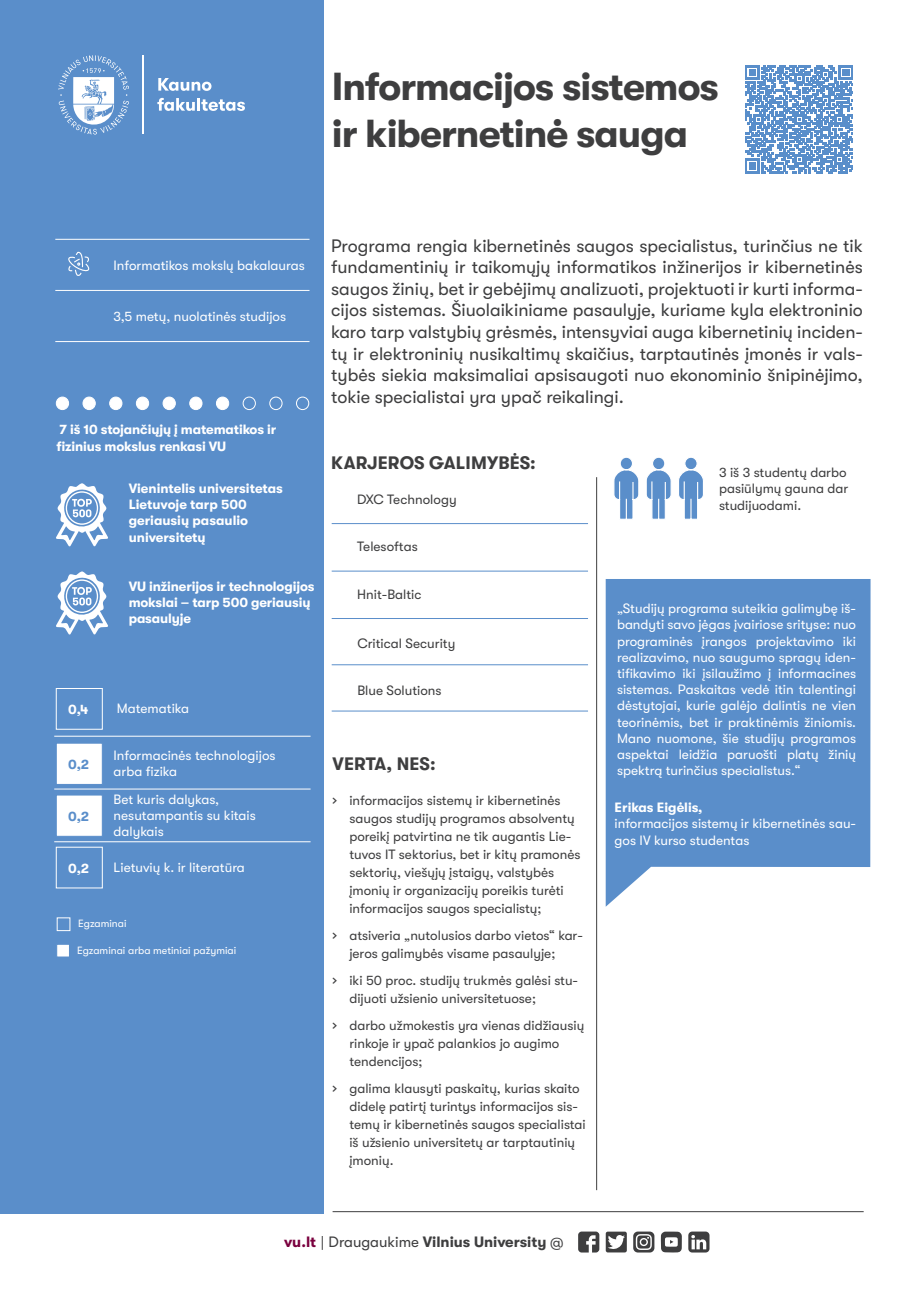
<style>
.page{position:relative;width:919px;height:1289px;background:#fff}
.page>*{position:absolute;margin:0;border:0;box-sizing:border-box;transform-origin:0 0}
.t1{font:700 39px/46.8px "GT Walsheim";letter-spacing:-.025em;color:#3e3e3f}
.t2{font:18px/21.6px "GT Walsheim";color:#3e3e3f;text-align:justify}
.t3{font:700 18px "GT Walsheim";letter-spacing:.01em;color:#3e3e3f}
.t4{font:700 15px "GT Walsheim";color:#3e3e3f}
.t5{font:13.5px/18px "GT Walsheim";color:#3e3e3f}
.t6{font:13.5px/16.2px "GT Walsheim";color:#fff}
.t7{font:700 13.5px/16.2px "GT Walsheim";letter-spacing:-.01em;color:#fff}
.t8{font:700 13.5px "GT Walsheim";color:#5a8eca}
.t9{font:10.5px "GT Walsheim";color:#fff}
.s1{font-size:16.5px}
.s2{color:#7a003e}
.s3{font-weight:400}
</style>
<div class="page">
<div style="left:0;top:0;width:324px;height:1212px;background:#5a8eca"></div>
<hr style="left:332px;top:1211px;width:531px;height:1px;background:#3e3e3f">
<hr style="left:55px;top:290px;width:254px;height:1px;background:#fff">
<hr style="left:55px;top:239px;width:254px;height:1px;background:#fff">
<hr style="left:55px;top:341px;width:254px;height:1px;background:#fff">
<svg style="left:633px;top:1231px;width:21px;height:21px"></svg>
<svg style="left:578px;top:1231px;width:21px;height:21px"></svg>
<svg style="left:688px;top:1231px;width:21px;height:21px"></svg>
<svg style="left:660px;top:1231px;width:21px;height:21px"></svg>
<svg style="left:605px;top:1231px;width:21px;height:21px"></svg>
<svg style="left:68px;top:251px;width:22px;height:25px"></svg>
<svg style="left:158px;top:78px;width:53px;height:13px"></svg>
<svg style="left:157px;top:98px;width:88px;height:13px"></svg>
<svg style="left:58px;top:55px;width:71px;height:80px"></svg>
<hr style="left:143px;top:55px;width:1px;height:79px;background:#fff">
<hr style="left:331px;top:523px;width:257px;height:1px;background:#5a8eca">
<hr style="left:331px;top:570px;width:257px;height:1px;background:#5a8eca">
<hr style="left:331px;top:618px;width:257px;height:1px;background:#5a8eca">
<hr style="left:331px;top:664px;width:257px;height:1px;background:#5a8eca">
<hr style="left:331px;top:710px;width:257px;height:1px;background:#5a8eca">
<svg style="left:614px;top:457px;width:89px;height:62px"></svg>
<svg style="left:605px;top:579px;width:265px;height:327px;background:#6c9acf"></svg>
<hr style="left:54px;top:735px;width:256px;height:1px;background:#fff">
<hr style="left:54px;top:788px;width:256px;height:1px;background:#fff">
<hr style="left:54px;top:841px;width:256px;height:1px;background:#fff">
<div style="left:56px;top:688px;width:47px;height:41px;background:#5a8eca;border:1px solid #fff"></div>
<div style="left:56px;top:943px;width:14px;height:14px;background:#fff;border:1px solid #5a8eca"></div>
<div style="left:57px;top:917px;width:13px;height:14px;background:#5a8eca;border:1px solid #fff"></div>
<div style="left:56px;top:846px;width:47px;height:42px;background:#5a8eca;border:1px solid #fff"></div>
<div style="left:56px;top:742px;width:47px;height:42px;background:#fff;border:1px solid #5a8eca"></div>
<div style="left:56px;top:794px;width:47px;height:42px;background:#fff;border:1px solid #5a8eca"></div>
<svg style="left:56px;top:483px;width:52px;height:63px"></svg>
<div style="left:56px;top:397px;width:13px;height:13px;background:#fff;border:1px solid #fff;border-radius:50%"></div>
<div style="left:83px;top:397px;width:13px;height:13px;background:#fff;border:1px solid #fff;border-radius:50%"></div>
<div style="left:109px;top:397px;width:13px;height:13px;background:#fff;border:1px solid #fff;border-radius:50%"></div>
<div style="left:136px;top:397px;width:13px;height:13px;background:#fff;border:1px solid #fff;border-radius:50%"></div>
<div style="left:163px;top:397px;width:13px;height:13px;background:#fff;border:1px solid #fff;border-radius:50%"></div>
<div style="left:189px;top:397px;width:13px;height:13px;background:#fff;border:1px solid #fff;border-radius:50%"></div>
<div style="left:216px;top:397px;width:13px;height:13px;background:#fff;border:1px solid #fff;border-radius:50%"></div>
<div style="left:243px;top:397px;width:13px;height:13px;border:1px solid #fff;border-radius:50%"></div>
<div style="left:269px;top:397px;width:13px;height:13px;border:1px solid #fff;border-radius:50%"></div>
<div style="left:296px;top:397px;width:13px;height:13px;border:1px solid #fff;border-radius:50%"></div>
<svg style="left:56px;top:571px;width:52px;height:64px"></svg>
<svg style="left:745px;top:65px;width:108px;height:108px"></svg>
<hr style="left:596px;top:477px;width:1px;height:713px;background:#3e3e3f">
<h1 class="t1" style="left:332px;top:63px;width:389px">Informacijos sistemos ir kibernetinė sauga</h1>
<p class="t6" style="left:114px;top:257px;width:193px">Informatikos mokslų bakalauras</p>
<p class="t6" style="left:114px;top:308px;width:174px">3,5 metų, nuolatinės studijos</p>
<p class="t7" style="left:56px;top:422px;width:221px">7 iš 10 stojančiųjų į matematikos ir fizinius mokslus renkasi VU</p>
<p class="t7" style="left:129px;top:480px;width:156px">Vienintelis universitetas<br>Lietuvoje tarp 500 geriausių pasaulio universitetų</p>
<p class="t7" style="left:129px;top:578px;width:187px">VU inžinerijos ir technologijos mokslai – tarp 500 geriausių pasaulyje</p>
<p class="t7" style="left:68px;top:701px;width:22px">0,4</p>
<p class="t6" style="left:117px;top:700px;width:74px">Matematika</p>
<p class="t8" style="left:68px;top:757px;width:22px">0,2</p>
<p class="t6" style="left:114px;top:747px;width:163px">Informacinės technologijos arba fizika</p>
<p class="t8" style="left:68px;top:808px;width:22px">0,2</p>
<p class="t6" style="left:114px;top:791px;width:144px">Bet kuris dalykas, nesutampantis su kitais dalykais</p>
<p class="t7" style="left:68px;top:860px;width:22px">0,2</p>
<p class="t6" style="left:114px;top:859px;width:133px">Lietuvių k. ir literatūra</p>
<p class="t9" style="left:78px;top:917px;width:50px">Egzaminai</p>
<p class="t9" style="left:77px;top:944px;width:161px">Egzaminai arba metiniai pažymiai</p>
<p class="t2" style="left:331px;top:235px;width:533px">Programa rengia kibernetinės saugos specialistus, turinčius ne tik fundamentinių ir taikomųjų informatikos inžinerijos ir kibernetinės saugos žinių, bet ir gebėjimų analizuoti, projektuoti ir kurti informa&shy;cijos sistemas. Šiuolaikiniame pasaulyje, kuriame kyla elektroninio karo tarp valstybių grėsmės, intensyviai auga kibernetinių inciden&shy;tų ir elektroninių nusikaltimų skaičius, tarptautinės įmonės ir vals&shy;tybės siekia maksimaliai apsisaugoti nuo ekonominio šnipinėjimo, tokie specialistai yra ypač reikalingi.</p>
<h2 class="t3" style="left:331px;top:453px;width:206px">KARJEROS GALIMYBĖS:</h2>
<p class="t5" style="left:357px;top:490px;width:101px">DXC Technology</p>
<p class="t5" style="left:357px;top:538px;width:62px">Telesoftas</p>
<p class="t5" style="left:357px;top:585px;width:66px">Hnit-Baltic</p>
<p class="t5" style="left:357px;top:634px;width:100px">Critical Security</p>
<p class="t5" style="left:357px;top:681px;width:86px">Blue Solutions</p>
<h2 class="t3" style="left:332px;top:753px;width:105px">VERTA, NES:</h2>
<p class="t5" style="left:349px;top:791px;width:233px;text-indent:-17px"><span class="s1">›</span> informacijos sistemų ir kibernetinės saugos studijų programos absolventų poreikį patvirtina ne tik augantis Lie&shy;tuvos IT sektorius, bet ir kitų pramonės sektorių, viešųjų įstaigų, valstybės įmonių ir organizacijų poreikis turėti informacijos saugos specialistų;</p>
<p class="t5" style="left:349px;top:926px;width:235px;text-indent:-17px"><span class="s1">›</span> atsiveria „nutolusios darbo vietos“ kar&shy;jeros galimybės visame pasaulyje;</p>
<p class="t5" style="left:349px;top:971px;width:230px;text-indent:-17px"><span class="s1">›</span> iki 50 proc. studijų trukmės galėsi stu&shy;dijuoti užsienio universitetuose;</p>
<p class="t5" style="left:349px;top:1016px;width:236px;text-indent:-17px"><span class="s1">›</span> darbo užmokestis yra vienas didžiausių rinkoje ir ypač palankios jo augimo tendencijos;</p>
<p class="t5" style="left:349px;top:1079px;width:238px;text-indent:-17px"><span class="s1">›</span> galima klausyti paskaitų, kurias skaito didelę patirtį turintys informacijos sis&shy;temų ir kibernetinės saugos specialistai iš užsienio universitetų ar tarptautinių įmonių.</p>
<p class="t5" style="left:719px;top:464px;width:131px;line-height:16.2px">3 iš 3 studentų darbo pasiūlymų gauna dar studijuodami.</p>
<p class="t6" style="left:617px;top:600px;width:240px;text-align:justify">„Studijų programa suteikia galimybę iš&shy;bandyti savo jėgas įvairiose srityse: nuo programinės įrangos projektavimo iki realizavimo, nuo saugumo spragų iden&shy;tifikavimo iki įsilaužimo į informacines sistemas. Paskaitas vedė itin talentingi dėstytojai, kurie galėjo dalintis ne vien teorinėmis, bet ir praktinėmis žiniomis.<br>Mano nuomone, šie studijų programos aspektai leidžia paruošti platų žinių spektrą turinčius specialistus.“</p>
<p class="t7" style="left:614px;top:799px;width:89px">Erikas Eigėlis,</p>
<p class="t6" style="left:614px;top:815px;width:243px">informacijos sistemų ir kibernetinės sau&shy;gos IV kurso studentas</p>
<p class="t4" style="left:284px;top:1233px;width:281px"><span class="s2">vu.lt</span> <span class="s3">| Draugaukime</span> Vilnius University <span class="s3">@</span></p>
</div>
